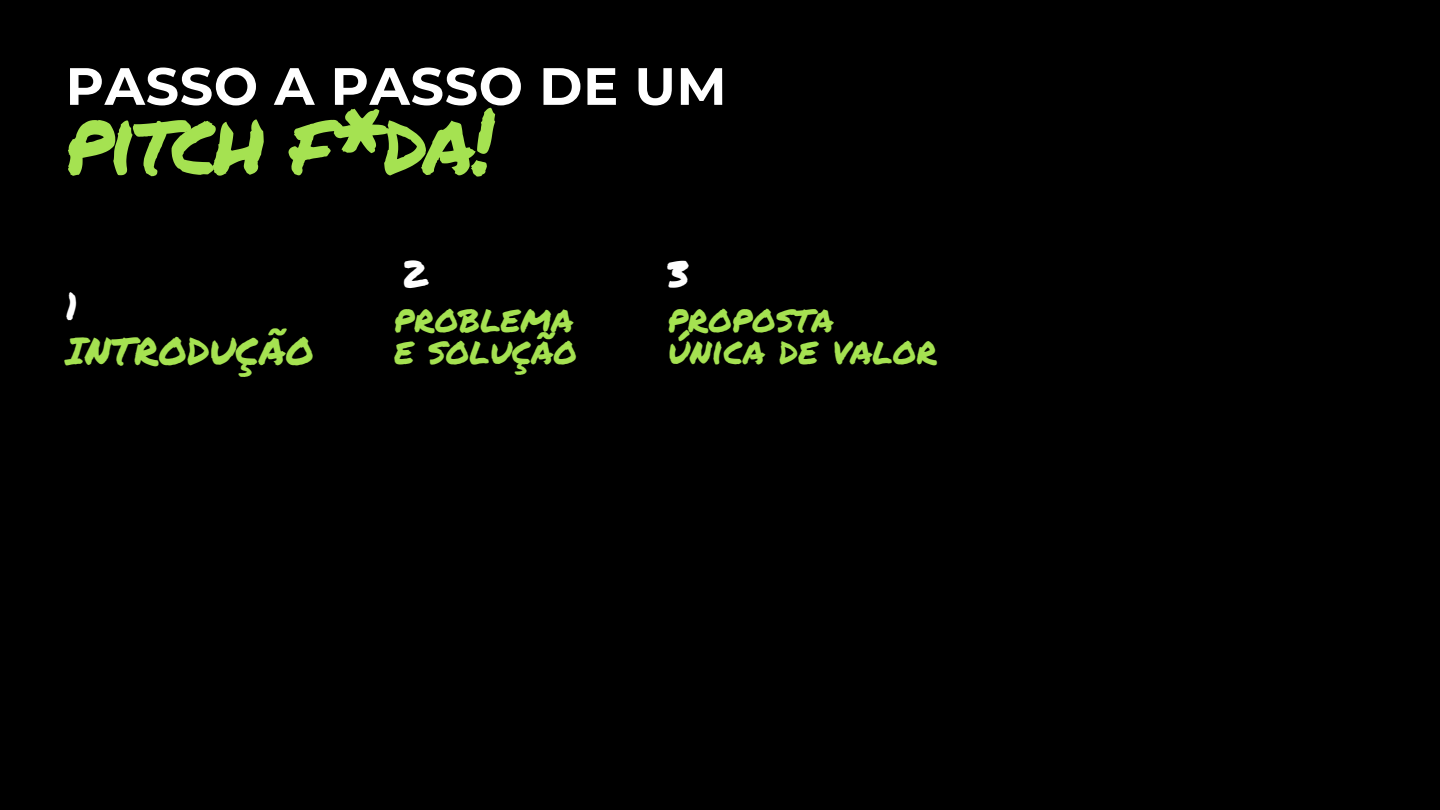
<style>
.page{position:relative;width:1440px;height:810px;background:#000}
.page>*{position:absolute;margin:0;border:0;box-sizing:border-box;transform-origin:0 0}
.t1{font:89.5px "Permanent Marker";letter-spacing:-.045em;color:#a5e251}
.t2{font:700 52.4px "Montserrat";letter-spacing:.015em;color:#fff}
.t3{font:38px "Permanent Marker";color:#a5e251}
.t4{font:38px "Permanent Marker";color:#fefefe}
</style>
<div class="page">
<h1 class="t2" style="left:66px;top:54px;width:662px">PASSO A PASSO DE UM</h1>
<h2 class="t1" style="left:66px;top:75px;width:430px">pitch f*da!</h2>
<p class="t4" style="left:66px;top:278px;width:14px">1</p>
<p class="t3" style="left:66px;top:323px;width:250px">INTRODUÇÃO</p>
<p class="t4" style="left:402px;top:246px;width:26px">2</p>
<p class="t4" style="left:668px;top:246px;width:23px">3</p>
<h3 class="t3" style="left:394px;top:290px;width:181px">problema</h3>
<p class="t3" style="left:394px;top:322px;width:185px">e solução</p>
<p class="t3" style="left:668px;top:290px;width:168px">proposta</p>
<p class="t3" style="left:668px;top:322px;width:271px">única de valor</p>
</div>
